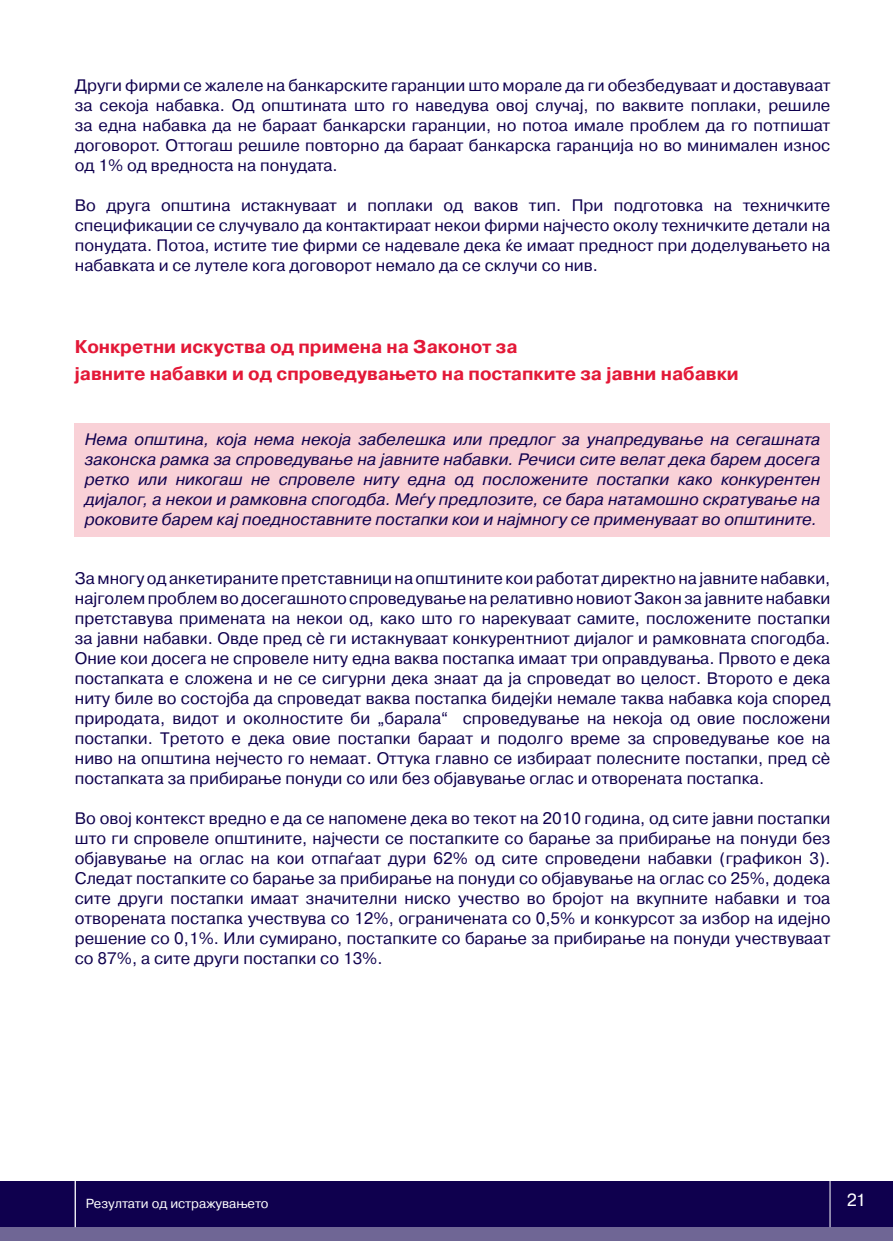
<style>
.page{position:relative;width:893px;height:1241px;background:#fff}
.page>*{position:absolute;margin:0;border:0;box-sizing:border-box;transform-origin:0 0}
.t1{font:700 18.38px/26.9px "Pragmatica";color:#e31837}
.t2{font:17.5px "Pragmatica";color:#fff}
.t3{font:16.62px/19.9px "Pragmatica";color:#0f004e;text-align:justify}
.t4{font:italic 16.62px/19.9px "Pragmatica";color:#0f004e;text-align:justify}
.t5{font:13.12px "Pragmatica";color:#fff}
</style>
<div class="page">
<div style="left:0;top:1221px;width:893px;height:19px;background:#6f6695"></div>
<div style="left:0;top:1181px;width:893px;height:45px;background:#0f004e"></div>
<hr style="left:75px;top:1169px;width:1px;height:57px;background:#fff">
<hr style="left:830px;top:1166px;width:1px;height:60px;background:#fff">
<div style="left:75px;top:423px;width:755px;height:114px;background:#f9d1d7"></div>
<p class="t3" style="left:75px;top:76px;width:757px">Други фирми се жалеле на банкарските гаранции што морале да ги обезбедуваат и доставуваат за секоја набавка. Од општината што го наведува овој случај, по ваквите поплаки, решиле за една набавка да не бараат банкарски гаранции, но потоа имале проблем да го потпишат договорот. Оттогаш решиле повторно да бараат банкарска гаранција но во минимален износ од 1% од вредноста на понудата.</p>
<p class="t3" style="left:75px;top:195px;width:757px">Во друга општина истакнуваат и поплаки од ваков тип. При подготовка на техничките спецификации се случувало да контактираат некои фирми најчесто околу техничките детали на понудата. Потоа, истите тие фирми се надевале дека ќе имаат предност при доделувањето на набавката и се лутеле кога договорот немало да се склучи со нив.</p>
<p class="t1" style="left:75px;top:333px;width:665px">Конкретни искуства од примена на Законот за<br>јавните набавки и од спроведувањето на постапките за јавни набавки</p>
<p class="t4" style="left:85px;top:429px;width:737px">Нема општина, која нема некоја забелешка или предлог за унапредување на сегашната законска рамка за спроведување на јавните набавки. Речиси сите велат дека барем досега ретко или никогаш не спровеле ниту една од посложените постапки како конкурентен дијалог, а некои и рамковна спогодба. Меѓу предлозите, се бара натамошно скратување на роковите барем кај поедноставните постапки кои и најмногу се применуваат во општините.</p>
<p class="t3" style="left:75px;top:569px;width:757px">За многу од анкетираните претставници на општините кои работат директно на јавните набавки, најголем проблем во досегашното спроведување на релативно новиот Закон за јавните набавки претставува примената на некои од, како што го нарекуваат самите, посложените постапки за јавни набавки. Овде пред сè ги истакнуваат конкурентниот дијалог и рамковната спогодба.<br>Оние кои досега не спровеле ниту една ваква постапка имаат три оправдувања. Првото е дека постапката е сложена и не се сигурни дека знаат да ја спроведат во целост. Второто е дека ниту биле во состојба да спроведат ваква постапка бидејќи немале таква набавка која според природата, видот и околностите би „барала“ спроведување на некоја од овие посложени постапки. Третото е дека овие постапки бараат и подолго време за спроведување кое на ниво на општина нејчесто го немаат. Оттука главно се избираат полесните постапки, пред сè постапката за прибирање понуди со или без објавување оглас и отворената постапка.</p>
<p class="t3" style="left:75px;top:808px;width:757px">Во овој контекст вредно е да се напомене дека во текот на 2010 година, од сите јавни постапки што ги спровеле општините, најчести се постапките со барање за прибирање на понуди без објавување на оглас на кои отпаѓаат дури 62% од сите спроведени набавки (графикон 3).<br>Следат постапките со барање за прибирање на понуди со објавување на оглас со 25%, додека сите други постапки имаат значителни ниско учество во бројот на вкупните набавки и тоа отворената постапка учествува со 12%, ограничената со 0,5% и конкурсот за избор на идејно решение со 0,1%. Или сумирано, постапките со барање за прибирање на понуди учествуваат со 87%, а сите други постапки со 13%.</p>
<p class="t5" style="left:86px;top:1195px;width:184px">Резултати од истражувањето</p>
<p class="t2" style="left:847px;top:1188px;width:21px">21</p>
</div>
